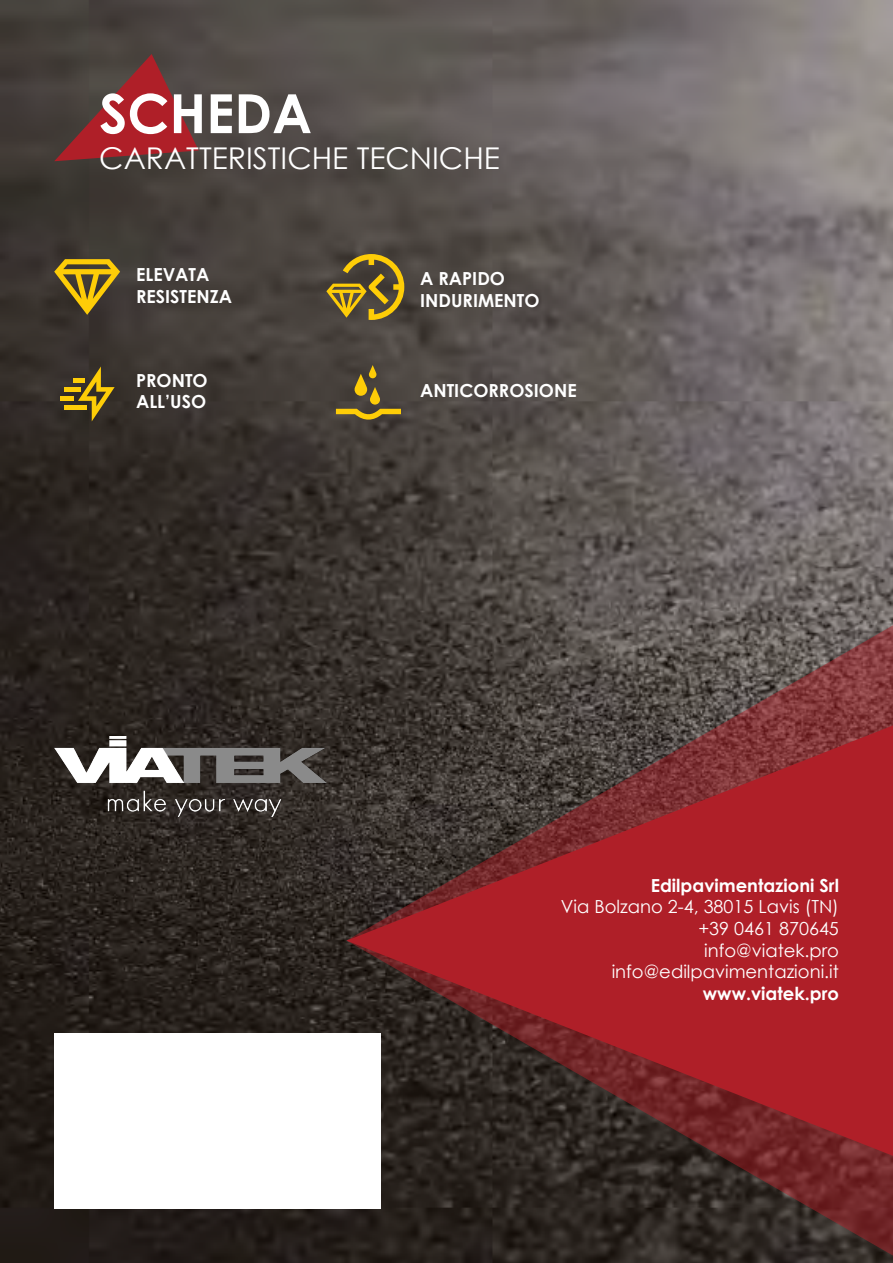
<style>
.page{position:relative;width:893px;height:1263px;background:#fff}
.page>*{position:absolute;margin:0;border:0;box-sizing:border-box;transform-origin:0 0}
.t1{font:700 54px "Century Gothic";color:#fff}
.t2{font:30px "Century Gothic";color:#fff}
.t3{font:700 18px "Century Gothic";color:#fff}
.t4{font:18px "Century Gothic";color:#fff}
</style>
<div class="page">
<img style="left:0;top:0;width:893px;height:1263px">
<svg style="left:54px;top:54px;width:145px;height:107px;background:#783234"></svg>
<svg style="left:347px;top:618px;width:546px;height:645px;background:#473733"></svg>
<svg style="left:347px;top:725px;width:546px;height:431px;background:#7e272a"></svg>
<div style="left:54px;top:1033px;width:327px;height:176px;background:#fff"></div>
<img style="left:54px;top:737px;width:272px;height:80px">
<svg style="left:336px;top:365px;width:65px;height:57px;background:#6a5c32"></svg>
<svg style="left:78px;top:366px;width:37px;height:55px;background:#6b5920"></svg>
<div style="left:60px;top:396px;width:13px;height:5px;background:#fecd07"></div>
<div style="left:64px;top:387px;width:16px;height:5px;background:#fecd07"></div>
<hr style="left:73px;top:378px;width:12px;height:4px;background:#fecd07">
<div style="left:64px;top:405px;width:23px;height:5px;background:#fecd07"></div>
<svg style="left:326px;top:254px;width:78px;height:66px;background:#7e6b2c"></svg>
<svg style="left:54px;top:259px;width:66px;height:56px;background:#877020"></svg>
<p class="t1" style="left:99px;top:73px;width:214px">SCHEDA</p>
<p class="t2" style="left:99px;top:137px;width:402px">CARATTERISTICHE TECNICHE</p>
<p class="t3" style="left:136px;top:261px;width:75px">ELEVATA</p>
<p class="t3" style="left:136px;top:283px;width:98px">RESISTENZA</p>
<p class="t3" style="left:136px;top:366px;width:73px">PRONTO</p>
<p class="t3" style="left:136px;top:388px;width:72px">ALL’USO</p>
<p class="t3" style="left:420px;top:265px;width:86px">A RAPIDO</p>
<p class="t3" style="left:420px;top:287px;width:121px">INDURIMENTO</p>
<p class="t3" style="left:420px;top:377px;width:158px">ANTICORROSIONE</p>
<p class="t3" style="left:651px;top:871px;width:190px">Edilpavimentazioni Srl</p>
<p class="t4" style="left:561px;top:894px;width:280px">Via Bolzano 2-4, 38015 Lavis (TN)</p>
<p class="t4" style="left:698px;top:916px;width:142px">+39 0461 870645</p>
<p class="t4" style="left:704px;top:937px;width:136px">info@viatek.pro</p>
<p class="t4" style="left:612px;top:959px;width:229px">info@edilpavimentazioni.it</p>
<p class="t3" style="left:703px;top:979px;width:138px">www.viatek.pro</p>
</div>
